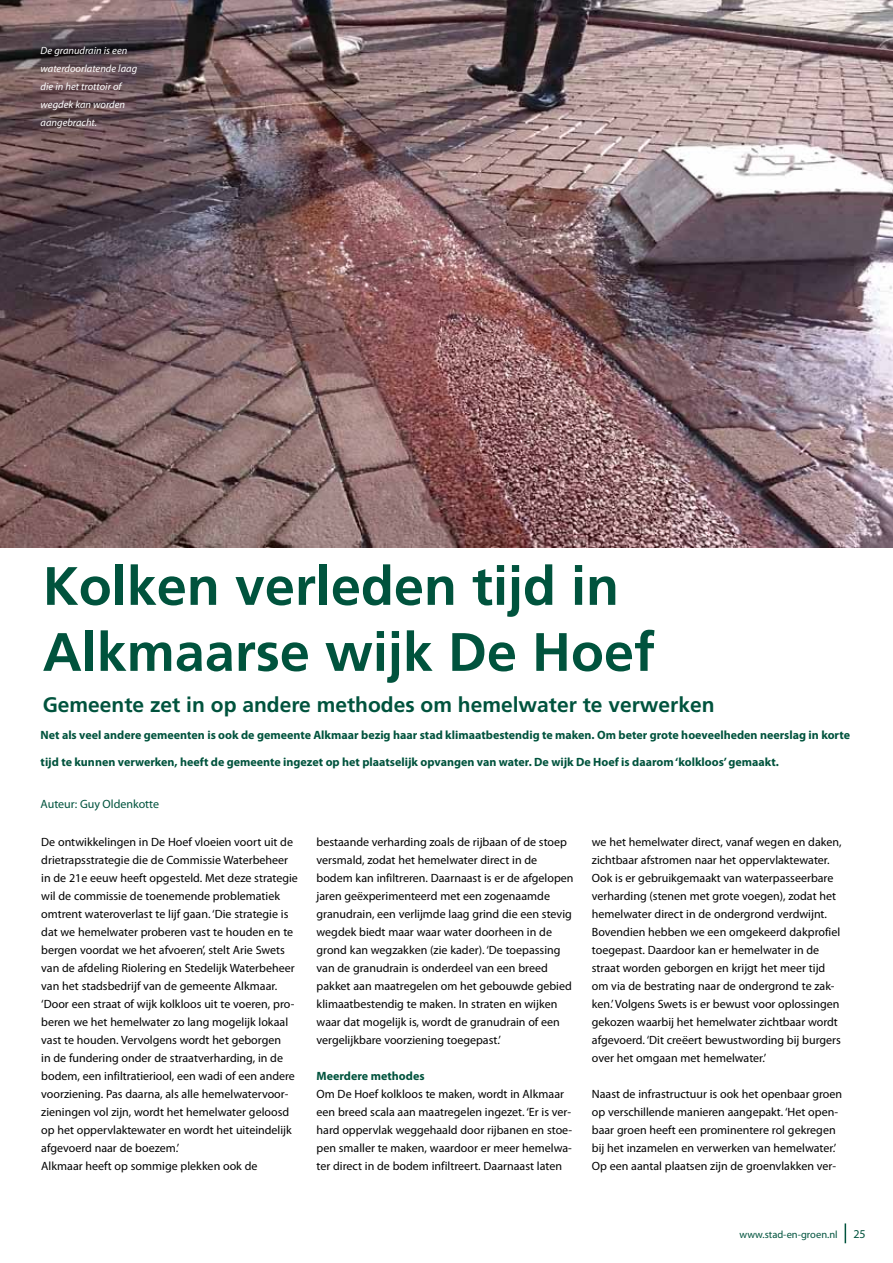
<style>
.page{position:relative;width:893px;height:1263px;background:#fff}
.page>*{position:absolute;margin:0;border:0;box-sizing:border-box;transform-origin:0 0}
.t1{font:700 54px/66px "Frutiger";color:#00533d}
.t2{font:700 21px "Frutiger";color:#00533d}
.t3{font:12px/18px "Myriad Pro";color:#000}
.t4{font:700 12px "Myriad Pro";color:#00533d}
.t5{font:12px "Myriad Pro";color:#00533d}
.t6{font:italic 10.5px/18px "Myriad Pro";color:#fff}
.t7{font:10.5px "Myriad Pro";color:#00533d}
</style>
<div class="page">
<svg style="left:845px;top:1223px;width:1px;height:20px"></svg>
<img style="left:0;top:0;width:893px;height:547px">
<p class="t6" style="left:41px;top:41px;width:98px">De granudrain is een waterdoorlatende laag die in het trottoir of wegdek kan worden aangebracht.</p>
<h1 class="t1" style="left:43px;top:553px;width:614px">Kolken verleden tijd in<br>Alkmaarse wijk De Hoef</h1>
<h2 class="t2" style="left:43px;top:693px;width:673px">Gemeente zet in op andere methodes om hemelwater te verwerken</h2>
<p class="t4" style="left:41px;top:728px;width:811px">Net als veel andere gemeenten is ook de gemeente Alkmaar bezig haar stad klimaatbestendig te maken. Om beter grote hoeveelheden neerslag in korte</p>
<p class="t4" style="left:41px;top:755px;width:740px">tijd te kunnen verwerken, heeft de gemeente ingezet op het plaatselijk opvangen van water. De wijk De Hoef is daarom ‘kolkloos’ gemaakt.</p>
<p class="t5" style="left:41px;top:796px;width:120px">Auteur: Guy Oldenkotte</p>
<p class="t3" style="left:41px;top:833px;width:258px">De ontwikkelingen in De Hoef vloeien voort uit de drietrapsstrategie die de Commissie Waterbeheer in de 21e eeuw heeft opgesteld. Met deze strategie wil de commissie de toenemende problematiek omtrent wateroverlast te lijf gaan. ‘Die strategie is dat we hemelwater proberen vast te houden en te bergen voordat we het afvoeren’, stelt Arie Swets van de afdeling Riolering en Stedelijk Waterbeheer van het stadsbedrijf van de gemeente Alkmaar. ‘Door een straat of wijk kolkloos uit te voeren, pro&shy;beren we het hemelwater zo lang mogelijk lokaal vast te houden. Vervolgens wordt het geborgen<br>in de fundering onder de straatverharding, in de bodem, een infiltratieriool, een wadi of een andere voorziening. Pas daarna, als alle hemelwatervoor&shy;zieningen vol zijn, wordt het hemelwater geloosd op het oppervlaktewater en wordt het uiteindelijk afgevoerd naar de boezem.’<br>Alkmaar heeft op sommige plekken ook de</p>
<p class="t3" style="left:317px;top:833px;width:258px">bestaande verharding zoals de rijbaan of de stoep versmald, zodat het hemelwater direct in de bodem kan infiltreren. Daarnaast is er de afgelopen jaren geëxperimenteerd met een zogenaamde granudrain, een verlijmde laag grind die een stevig wegdek biedt maar waar water doorheen in de grond kan wegzakken (zie kader). ‘De toepassing van de granudrain is onderdeel van een breed pakket aan maatregelen om het gebouwde gebied klimaatbestendig te maken. In straten en wijken waar dat mogelijk is, wordt de granudrain of een vergelijkbare voorziening toegepast.’</p>
<p class="t4" style="left:317px;top:1068px;width:110px">Meerdere methodes</p>
<p class="t3" style="left:317px;top:1085px;width:257px">Om De Hoef kolkloos te maken, wordt in Alkmaar een breed scala aan maatregelen ingezet. ‘Er is ver&shy;hard oppervlak weggehaald door rijbanen en stoe&shy;pen smaller te maken, waardoor er meer hemelwa&shy;ter direct in de bodem infiltreert. Daarnaast laten</p>
<p class="t3" style="left:592px;top:833px;width:251px">we het hemelwater direct, vanaf wegen en daken, zichtbaar afstromen naar het oppervlaktewater.<br>Ook is er gebruikgemaakt van waterpasseerbare verharding (stenen met grote voegen), zodat het hemelwater direct in de ondergrond verdwijnt.<br>Bovendien hebben we een omgekeerd dakprofiel toegepast. Daardoor kan er hemelwater in de straat worden geborgen en krijgt het meer tijd om via de bestrating naar de ondergrond te zak&shy;ken.’ Volgens Swets is er bewust voor oplossingen gekozen waarbij het hemelwater zichtbaar wordt afgevoerd. ‘Dit creëert bewustwording bij burgers over het omgaan met hemelwater.’</p>
<p class="t3" style="left:592px;top:1085px;width:252px">Naast de infrastructuur is ook het openbaar groen op verschillende manieren aangepakt. ‘Het open&shy;baar groen heeft een prominentere rol gekregen bij het inzamelen en verwerken van hemelwater.’ Op een aantal plaatsen zijn de groenvlakken ver-</p>
<p class="t7" style="left:739px;top:1228px;width:100px">www.stad-en-groen.nl</p>
<p class="t5" style="left:853px;top:1226px;width:14px">25</p>
</div>
